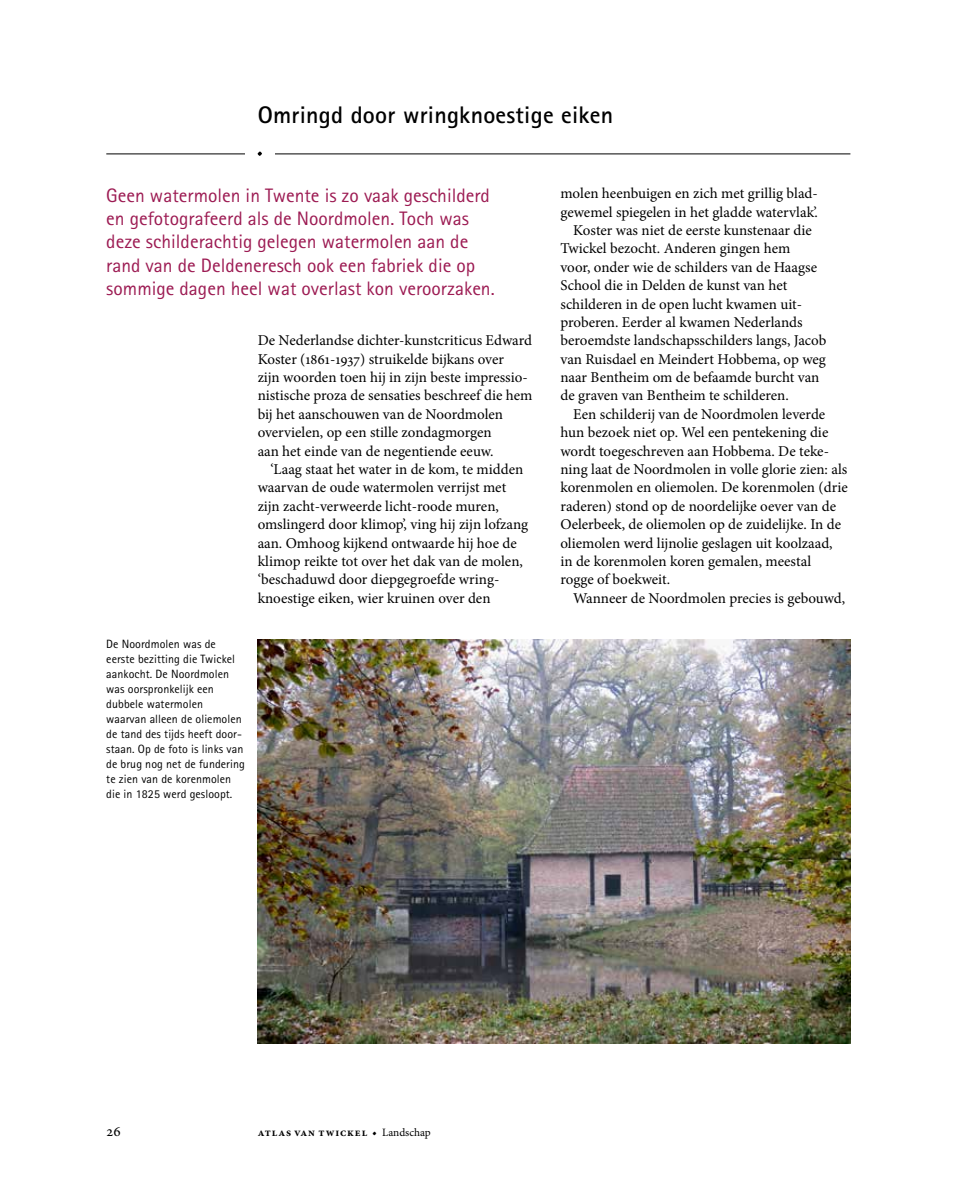
<style>
.page{position:relative;width:978px;height:1191px;background:#fff}
.page>*{position:absolute;margin:0;border:0;box-sizing:border-box;transform-origin:0 0}
.t1{font:700 24px "Rotis Sans Serif Std";letter-spacing:.01em;color:#000}
.t2{font:19.5px/23.2px "Rotis Sans Serif Std";color:#9c1a52}
.t3{font:15px/18.5px "Minion Pro";color:#000}
.t4{font:12px/15px "Rotis Sans Serif Std";letter-spacing:.005em;color:#000}
.t5{font:700 11.25px "Minion Pro";letter-spacing:.08em;color:#000}
.s1{font-family:"Warnock Pro";font-weight:600}
.s2{font-weight:400}
</style>
<div class="page">
<hr style="left:106px;top:154px;width:744px;height:1px;background:#000">
<div style="left:245px;top:125px;width:30px;height:55px;background:#fff"></div>
<svg style="left:258px;top:151px;width:4px;height:5px"></svg>
<img style="left:258px;top:639px;width:592px;height:404px">
<h1 class="t1" style="left:258px;top:100px;width:357px">Omringd door wringknoestige eiken</h1>
<p class="t2" style="left:106px;top:183px;width:390px">Geen watermolen in Twente is zo vaak geschilderd en gefotografeerd als de Noordmolen. Toch was deze schilderachtig gelegen watermolen aan de rand van de Deldeneresch ook een fabriek die op sommige dagen heel wat overlast kon veroorzaken.</p>
<p class="t4" style="left:106px;top:636px;width:140px">De Noordmolen was de eerste bezitting die Twickel aankocht. De Noordmolen was oorspronkelijk een dubbele watermolen waarvan alleen de oliemolen de tand des tijds heeft door&shy;staan. Op de foto is links van de brug nog net de fundering te zien van de korenmolen die in 1825 werd gesloopt.</p>
<p class="t3" style="left:258px;top:331px;width:276px">De Nederlandse dichter-kunstcriticus Edward Koster (1861-1937) struikelde bijkans over<br>zijn woorden toen hij in zijn beste impressio&shy;nistische proza de sensaties beschreef die hem bij het aanschouwen van de Noordmolen overvielen, op een stille zondagmorgen<br>aan het einde van de negentiende eeuw.</p>
<p class="t3" style="left:258px;top:460px;width:272px;text-indent:13px">‘Laag staat het water in de kom, te midden waarvan de oude watermolen verrijst met zijn zacht-verweerde licht-roode muren, omslingerd door klimop’, ving hij zijn lofzang aan. Omhoog kijkend ontwaarde hij hoe de klimop reikte tot over het dak van de molen, ‘beschaduwd door diepgegroefde wring&shy;knoestige eiken, wier kruinen over den</p>
<p class="t3" style="left:560px;top:184px;width:259px">molen heenbuigen en zich met grillig blad-</p>
<p class="t3" style="left:560px;top:203px;width:259px">gewemel spiegelen in het gladde watervlak’.</p>
<p class="t3" style="left:573px;top:221px;width:240px">Koster was niet de eerste kunstenaar die</p>
<p class="t3" style="left:560px;top:239px;width:232px">Twickel bezocht. Anderen gingen hem</p>
<p class="t3" style="left:560px;top:258px;width:258px">voor, onder wie de schilders van de Haagse</p>
<p class="t3" style="left:560px;top:276px;width:228px">School die in Delden de kunst van het</p>
<p class="t3" style="left:560px;top:294px;width:243px">schilderen in de open lucht kwamen uit-</p>
<p class="t3" style="left:560px;top:313px;width:244px">proberen. Eerder al kwamen Nederlands</p>
<p class="t3" style="left:560px;top:331px;width:268px">beroemdste landschapsschilders langs, Jacob</p>
<p class="t3" style="left:560px;top:350px;width:267px">van Ruisdael en Meindert Hobbema, op weg</p>
<p class="t3" style="left:560px;top:368px;width:261px">naar Bentheim om de befaamde burcht van</p>
<p class="t3" style="left:560px;top:386px;width:230px">de graven van Bentheim te schilderen.</p>
<p class="t3" style="left:573px;top:405px;width:254px">Een schilderij van de Noordmolen leverde</p>
<p class="t3" style="left:560px;top:423px;width:269px">hun bezoek niet op. Wel een pentekening die</p>
<p class="t3" style="left:560px;top:441px;width:270px">wordt toegeschreven aan Hobbema. De teke-</p>
<p class="t3" style="left:560px;top:460px;width:288px">ning laat de Noordmolen in volle glorie zien: als</p>
<p class="t3" style="left:560px;top:478px;width:289px">korenmolen en oliemolen. De korenmolen (drie</p>
<p class="t3" style="left:560px;top:497px;width:277px">raderen) stond op de noordelijke oever van de</p>
<p class="t3" style="left:560px;top:515px;width:282px">Oelerbeek, de oliemolen op de zuidelijke. In de</p>
<p class="t3" style="left:560px;top:533px;width:274px">oliemolen werd lijnolie geslagen uit koolzaad,</p>
<p class="t3" style="left:560px;top:552px;width:252px">in de korenmolen koren gemalen, meestal</p>
<p class="t3" style="left:560px;top:570px;width:111px">rogge of boekweit.</p>
<p class="t3" style="left:573px;top:588px;width:274px">Wanneer de Noordmolen precies is gebouwd,</p>
<p class="t3" style="left:106px;top:1122px;width:16px">26</p>
<p class="t5" style="left:258px;top:1124px;width:175px">atlas van twickel <span class="s1">•</span> <span class="s2">Landschap</span></p>
</div>
